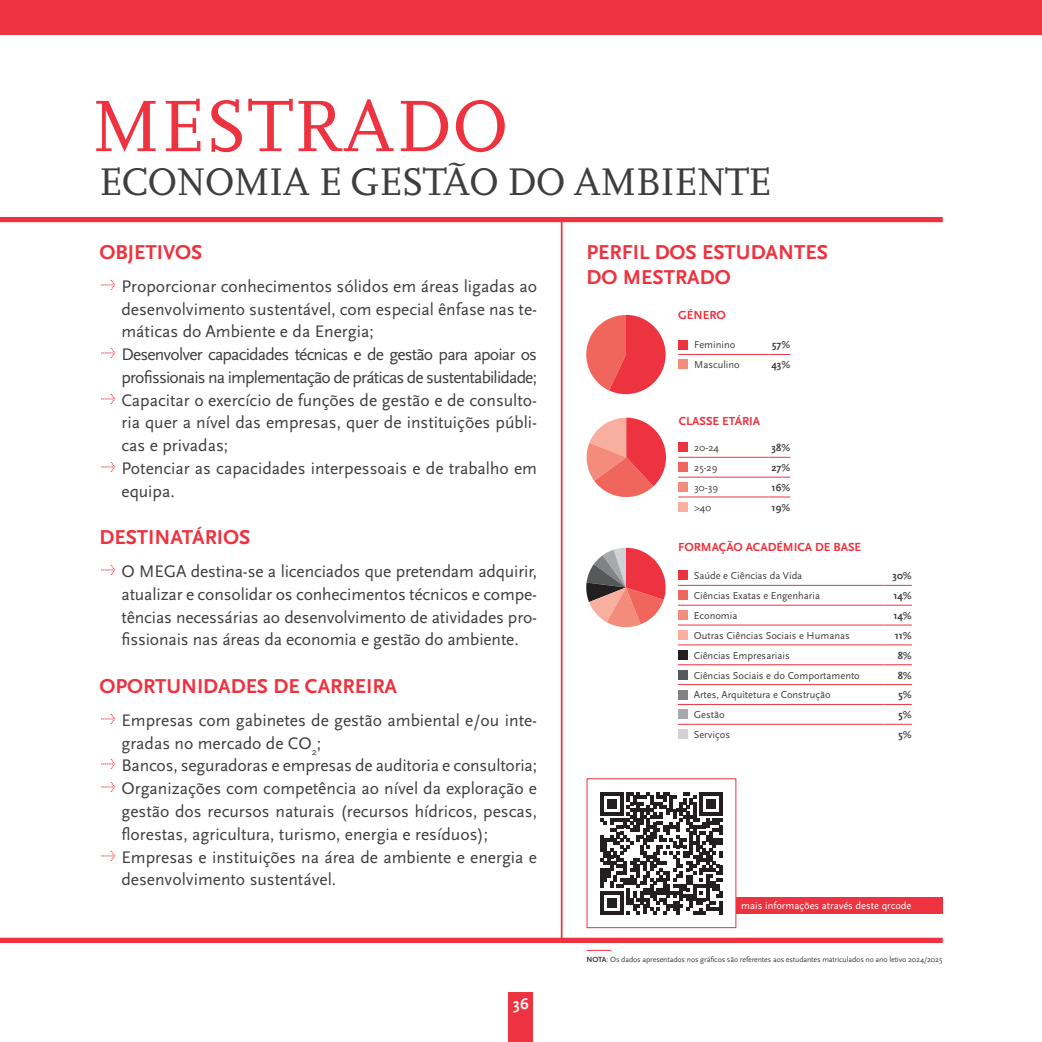
<style>
.page{position:relative;width:1042px;height:1042px;background:#fff}
.page>*{position:absolute;margin:0;border:0;box-sizing:border-box;transform-origin:0 0}
.t1{font:76.12px "Scala";color:#ee3340}
.t2{font:40.25px "Scala";letter-spacing:-.025em;color:#3e3e3f}
.t3{font:700 21px/25.2px "Scala Sans Pro";color:#ee3340}
.t4{font:17.5px/22.8px "Scala Sans Pro";color:#3e3e3f}
.t5{font:700 15.75px "Scala Sans Pro";color:#fff}
.t6{font:700 12.25px "Scala Sans Pro";color:#ee3340}
.t7{font:10.5px "Scala Sans Pro";color:#3e3e3f}
.t8{font:700 10.5px "Scala Sans Pro";color:#3e3e3f}
.t9{font:10.5px "Scala Sans Pro";color:#fff}
.t10{font:7.88px "Scala Sans Pro";letter-spacing:-.015em;color:#3e3e3f}
.s1{font-weight:700}
</style>
<div class="page">
<div style="left:508px;top:992px;width:25px;height:50px;background:#ee3340"></div>
<div style="left:0;top:217px;width:943px;height:5px;background:#ee3340"></div>
<div style="left:0;top:0;width:1042px;height:35px;background:#ee3340"></div>
<hr style="left:561px;top:220px;width:1px;height:723px;background:#ee3340">
<svg style="left:678px;top:585px;width:16px;height:1px"></svg>
<hr style="left:694px;top:585px;width:189px;height:1px;background:#ee3340">
<svg style="left:883px;top:585px;width:29px;height:1px"></svg>
<svg style="left:678px;top:605px;width:16px;height:1px"></svg>
<hr style="left:694px;top:605px;width:189px;height:1px;background:#ee3340">
<svg style="left:883px;top:605px;width:29px;height:1px"></svg>
<svg style="left:678px;top:625px;width:16px;height:1px"></svg>
<hr style="left:694px;top:625px;width:189px;height:1px;background:#ee3340">
<svg style="left:883px;top:625px;width:29px;height:1px"></svg>
<svg style="left:678px;top:644px;width:16px;height:1px"></svg>
<hr style="left:694px;top:644px;width:189px;height:1px;background:#ee3340">
<svg style="left:883px;top:644px;width:29px;height:1px"></svg>
<svg style="left:678px;top:664px;width:16px;height:1px"></svg>
<hr style="left:694px;top:664px;width:189px;height:1px;background:#ee3340">
<svg style="left:883px;top:664px;width:29px;height:1px"></svg>
<svg style="left:678px;top:704px;width:16px;height:1px"></svg>
<hr style="left:694px;top:704px;width:189px;height:1px;background:#ee3340">
<svg style="left:883px;top:704px;width:29px;height:1px"></svg>
<svg style="left:678px;top:724px;width:16px;height:1px"></svg>
<hr style="left:694px;top:724px;width:189px;height:1px;background:#ee3340">
<svg style="left:883px;top:724px;width:29px;height:1px"></svg>
<svg style="left:678px;top:684px;width:16px;height:1px"></svg>
<hr style="left:694px;top:684px;width:189px;height:1px;background:#ee3340">
<svg style="left:883px;top:684px;width:29px;height:1px"></svg>
<div style="left:678px;top:570px;width:10px;height:10px;background:#ee3340"></div>
<div style="left:678px;top:590px;width:10px;height:10px;background:#f1665c"></div>
<div style="left:678px;top:610px;width:10px;height:10px;background:#f48c7c"></div>
<div style="left:678px;top:630px;width:10px;height:10px;background:#f9af9f"></div>
<div style="left:678px;top:650px;width:10px;height:10px;background:#231f20"></div>
<div style="left:678px;top:670px;width:10px;height:9px;background:#57585a"></div>
<div style="left:678px;top:689px;width:10px;height:10px;background:#808285"></div>
<div style="left:678px;top:709px;width:10px;height:10px;background:#a8a9ad"></div>
<div style="left:678px;top:729px;width:10px;height:10px;background:#d1d2d4"></div>
<svg style="left:678px;top:354px;width:16px;height:1px"></svg>
<hr style="left:694px;top:354px;width:74px;height:1px;background:#ee3340">
<svg style="left:768px;top:354px;width:22px;height:1px"></svg>
<div style="left:678px;top:339px;width:10px;height:10px;background:#ee3340"></div>
<div style="left:678px;top:359px;width:10px;height:10px;background:#f48c7c"></div>
<svg style="left:678px;top:457px;width:16px;height:1px"></svg>
<hr style="left:694px;top:457px;width:74px;height:1px;background:#ee3340">
<svg style="left:768px;top:457px;width:22px;height:1px"></svg>
<svg style="left:678px;top:477px;width:16px;height:1px"></svg>
<hr style="left:694px;top:477px;width:74px;height:1px;background:#ee3340">
<svg style="left:768px;top:477px;width:22px;height:1px"></svg>
<svg style="left:678px;top:497px;width:16px;height:1px"></svg>
<hr style="left:694px;top:497px;width:74px;height:1px;background:#ee3340">
<svg style="left:768px;top:497px;width:22px;height:1px"></svg>
<div style="left:678px;top:442px;width:10px;height:10px;background:#ee3340"></div>
<div style="left:678px;top:462px;width:10px;height:10px;background:#f1665c"></div>
<div style="left:678px;top:482px;width:10px;height:10px;background:#f48c7c"></div>
<div style="left:678px;top:502px;width:10px;height:10px;background:#f9af9f"></div>
<div style="left:0;top:937px;width:943px;height:6px;background:#ee3340"></div>
<div style="left:736px;top:896px;width:207px;height:17px;background:#ee3340"></div>
<svg style="left:600px;top:792px;width:122px;height:122px"></svg>
<svg style="left:586px;top:950px;width:25px;height:1px"></svg>
<svg style="left:586px;top:315px;width:79px;height:79px"></svg>
<svg style="left:586px;top:418px;width:80px;height:79px"></svg>
<svg style="left:586px;top:548px;width:79px;height:79px"></svg>
<h1 class="t1" style="left:92px;top:85px;width:418px">MESTRADO</h1>
<h2 class="t2" style="left:99px;top:160px;width:674px">ECONOMIA E GESTÃO DO AMBIENTE</h2>
<p class="t3" style="left:99px;top:240px;width:105px">OBJETIVOS</p>
<p class="t4" style="left:121px;top:275px;width:417px">Proporcionar conhecimentos sólidos em áreas ligadas ao desenvolvimento sustentável, com especial ênfase nas te&shy;máticas do Ambiente e da Energia;<br>Desenvolver capacidades técnicas e de gestão para apoiar os profissionais na implementação de práticas de sustentabilidade; Capacitar o exercício de funções de gestão e de consulto&shy;ria quer a nível das empresas, quer de instituições públi&shy;cas e privadas;<br>Potenciar as capacidades interpessoais e de trabalho em equipa.</p>
<p class="t3" style="left:99px;top:525px;width:153px">DESTINATÁRIOS</p>
<p class="t4" style="left:121px;top:560px;width:417px;text-align:justify">O MEGA destina-se a licenciados que pretendam adquirir, atualizar e consolidar os conhecimentos técnicos e compe&shy;tências necessárias ao desenvolvimento de atividades pro&shy;fissionais nas áreas da economia e gestão do ambiente.</p>
<p class="t3" style="left:99px;top:674px;width:299px">OPORTUNIDADES DE CARREIRA</p>
<p class="t4" style="left:121px;top:709px;width:417px">Empresas com gabinetes de gestão ambiental e/ou inte&shy;gradas no mercado de CO<sub>2</sub>;<br>Bancos, seguradoras e empresas de auditoria e consultoria; Organizações com competência ao nível da exploração e gestão dos recursos naturais (recursos hídricos, pescas, florestas, agricultura, turismo, energia e resíduos); Empresas e instituições na área de ambiente e energia e desenvolvimento sustentável.</p>
<p class="t5" style="left:513px;top:994px;width:17px">36</p>
<p class="t3" style="left:586px;top:240px;width:243px">PERFIL DOS ESTUDANTES<br>DO MESTRADO</p>
<p class="t6" style="left:678px;top:308px;width:49px">GÉNERO</p>
<p class="t7" style="left:694px;top:339px;width:43px">Feminino</p>
<p class="t8" style="left:772px;top:339px;width:20px">57%</p>
<p class="t7" style="left:694px;top:359px;width:47px">Masculino</p>
<p class="t8" style="left:771px;top:359px;width:20px">43%</p>
<p class="t6" style="left:679px;top:414px;width:83px">CLASSE ETÁRIA</p>
<p class="t7" style="left:694px;top:442px;width:26px">20-24</p>
<p class="t8" style="left:771px;top:442px;width:20px">38%</p>
<p class="t7" style="left:694px;top:462px;width:25px">25-29</p>
<p class="t8" style="left:771px;top:462px;width:20px">27%</p>
<p class="t7" style="left:694px;top:481px;width:25px">30-39</p>
<p class="t8" style="left:771px;top:481px;width:20px">16%</p>
<p class="t7" style="left:694px;top:501px;width:19px">&gt;40</p>
<p class="t8" style="left:771px;top:501px;width:20px">19%</p>
<p class="t6" style="left:678px;top:539px;width:185px">FORMAÇÃO ACADÉMICA DE BASE</p>
<p class="t7" style="left:694px;top:570px;width:110px">Saúde e Ciências da Vida</p>
<p class="t8" style="left:892px;top:570px;width:21px">30%</p>
<p class="t7" style="left:694px;top:590px;width:128px">Ciências Exatas e Engenharia</p>
<p class="t8" style="left:893px;top:590px;width:20px">14%</p>
<p class="t7" style="left:694px;top:609px;width:45px">Economia</p>
<p class="t8" style="left:893px;top:609px;width:20px">14%</p>
<p class="t7" style="left:694px;top:629px;width:157px">Outras Ciências Sociais e Humanas</p>
<p class="t8" style="left:895px;top:629px;width:19px">11%</p>
<p class="t7" style="left:694px;top:649px;width:97px">Ciências Empresariais</p>
<p class="t8" style="left:898px;top:649px;width:16px">8%</p>
<p class="t7" style="left:694px;top:669px;width:168px">Ciências Sociais e do Comportamento</p>
<p class="t8" style="left:898px;top:669px;width:16px">8%</p>
<p class="t7" style="left:694px;top:689px;width:138px">Artes, Arquitetura e Construção</p>
<p class="t8" style="left:898px;top:689px;width:15px">5%</p>
<p class="t7" style="left:694px;top:709px;width:32px">Gestão</p>
<p class="t8" style="left:898px;top:709px;width:15px">5%</p>
<p class="t7" style="left:694px;top:728px;width:38px">Serviços</p>
<p class="t8" style="left:898px;top:728px;width:15px">5%</p>
<p class="t9" style="left:741px;top:899px;width:172px">mais informações através deste qrcode</p>
<p class="t10" style="left:586px;top:955px;width:357px"><span class="s1">NOTA</span>: Os dados apresentados nos gráficos são referentes aos estudantes matriculados no ano letivo 2024/2025</p>
</div>
